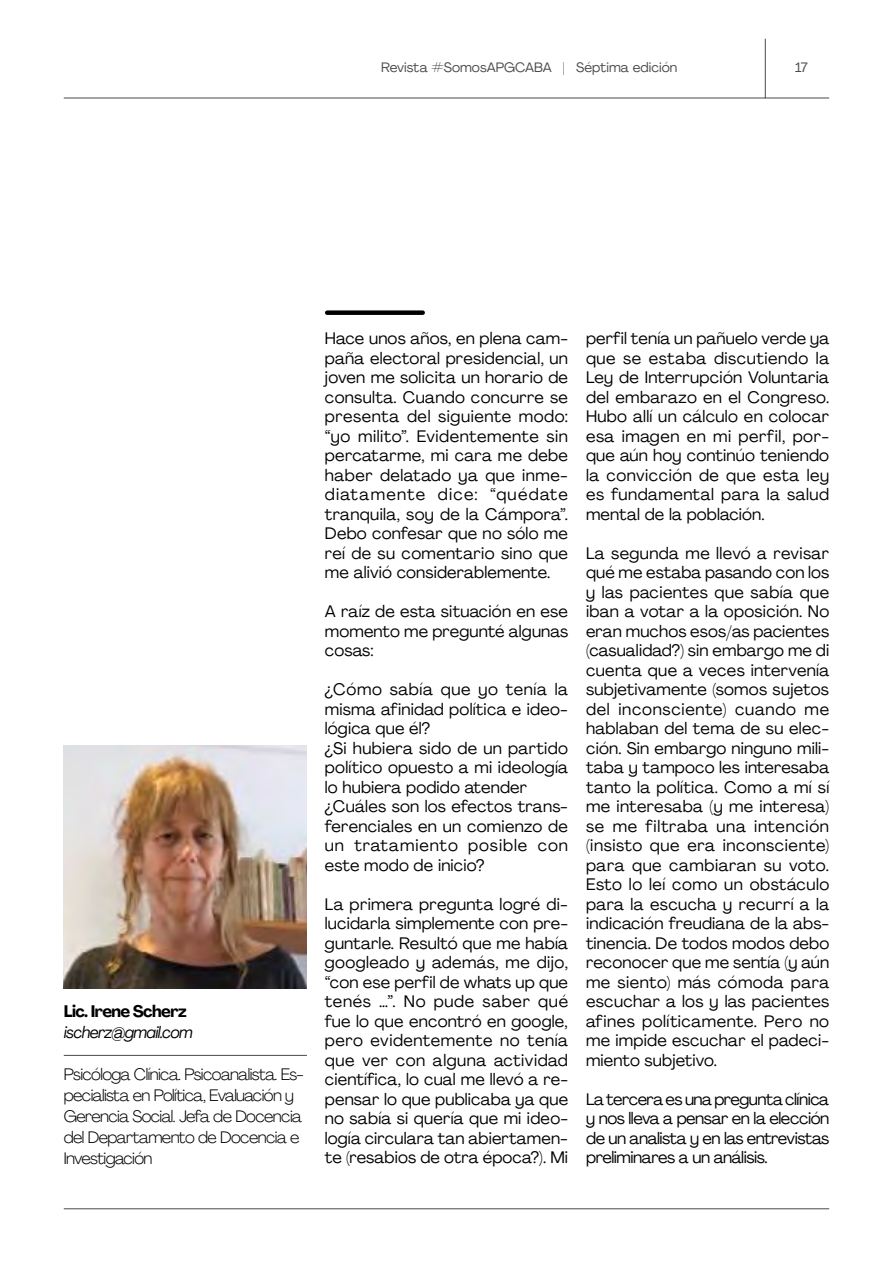
<style>
.page{position:relative;width:893px;height:1263px;background:#fff}
.page>*{position:absolute;margin:0;border:0;box-sizing:border-box;transform-origin:0 0}
.t1{font:16.5px/19.5px "Agrandir";letter-spacing:.01em;color:#000;text-align:justify}
.t2{font:300 16.5px/21px "Agrandir";letter-spacing:-.035em;color:#000}
.t3{font:italic 16.5px "Agrandir";letter-spacing:-.04em;color:#000}
.t4{font:700 16.5px "Agrandir";letter-spacing:-.04em;color:#000}
.t5{font:13.5px "Agrandir";letter-spacing:.005em;color:#4a4a49}
</style>
<div class="page">
<hr style="left:64px;top:98px;width:765px;height:1px;background:#4a4a49">
<hr style="left:64px;top:1208px;width:765px;height:1px;background:#4a4a49">
<hr style="left:765px;top:39px;width:1px;height:59px;background:#4a4a49">
<hr style="left:64px;top:1055px;width:243px;height:1px;background:#4a4a49">
<img style="left:64px;top:746px;width:242px;height:242px">
<div style="left:327px;top:310px;width:96px;height:5px;background:#000"></div>
<p class="t5" style="left:381px;top:59px;width:298px">Revista #SomosAPGCABA | Séptima edición</p>
<p class="t5" style="left:795px;top:59px;width:14px">17</p>
<p class="t4" style="left:64px;top:1001px;width:124px">Lic. Irene Scherz</p>
<p class="t3" style="left:64px;top:1022px;width:130px">ischerz@gmail.com</p>
<p class="t2" style="left:64px;top:1064px;width:242px">Psicóloga Clínica. Psicoanalista. Es&shy;pecialista en Política, Evaluación y<br>Gerencia Social. Jefa de Docencia del Departamento de Docencia e<br>Investigación</p>
<p class="t1" style="left:325px;top:328px;width:245px">Hace unos años, en plena cam&shy;paña electoral presidencial, un joven me solicita un horario de consulta. Cuando concurre se presenta del siguiente modo: “yo milito”. Evidentemente sin percatarme, mi cara me debe haber delatado ya que inme&shy;diatamente dice: “quédate tranquila, soy de la Cámpora”.<br>Debo confesar que no sólo me reí de su comentario sino que me alivió considerablemente.</p>
<p class="t1" style="left:325px;top:601px;width:245px">A raíz de esta situación en ese momento me pregunté algunas cosas:</p>
<p class="t1" style="left:325px;top:679px;width:245px;text-align:left">¿Cómo sabía que yo tenía la misma afinidad política e ideo&shy;lógica que él?<br>¿Si hubiera sido de un partido político opuesto a mi ideología lo hubiera podido atender ¿Cuáles son los efectos trans&shy;ferenciales en un comienzo de un tratamiento posible con este modo de inicio?</p>
<p class="t1" style="left:325px;top:894px;width:245px">La primera pregunta logré di&shy;lucidarla simplemente con pre&shy;guntarle. Resultó que me había googleado y además, me dijo, “con ese perfil de whats up que tenés …”. No pude saber qué fue lo que encontró en google, pero evidentemente no tenía que ver con alguna actividad científica, lo cual me llevó a re&shy;pensar lo que publicaba ya que no sabía si quería que mi ideo&shy;logía circulara tan abiertamen&shy;te (resabios de otra época?). Mi</p>
<p class="t1" style="left:586px;top:328px;width:245px">perfil tenía un pañuelo verde ya que se estaba discutiendo la Ley de Interrupción Voluntaria del embarazo en el Congreso.<br>Hubo allí un cálculo en colocar esa imagen en mi perfil, por&shy;que aún hoy continúo teniendo la convicción de que esta ley es fundamental para la salud mental de la población.</p>
<p class="t1" style="left:586px;top:543px;width:245px">La segunda me llevó a revisar qué me estaba pasando con los y las pacientes que sabía que iban a votar a la oposición. No eran muchos esos/as pacientes (casualidad?) sin embargo me di cuenta que a veces intervenía subjetivamente (somos sujetos del inconsciente) cuando me hablaban del tema de su elec&shy;ción. Sin embargo ninguno mili&shy;taba y tampoco les interesaba tanto la política. Como a mí sí me interesaba (y me interesa) se me filtraba una intención (insisto que era inconsciente) para que cambiaran su voto.<br>Esto lo leí como un obstáculo para la escucha y recurrí a la indicación freudiana de la abs&shy;tinencia. De todos modos debo reconocer que me sentía (y aún me siento) más cómoda para escuchar a los y las pacientes afines políticamente. Pero no me impide escuchar el padeci&shy;miento subjetivo.</p>
<p class="t1" style="left:586px;top:1089px;width:245px">La tercera es una pregunta clínica y nos lleva a pensar en la elección de un analista y en las entrevistas preliminares a un análisis.</p>
</div>
